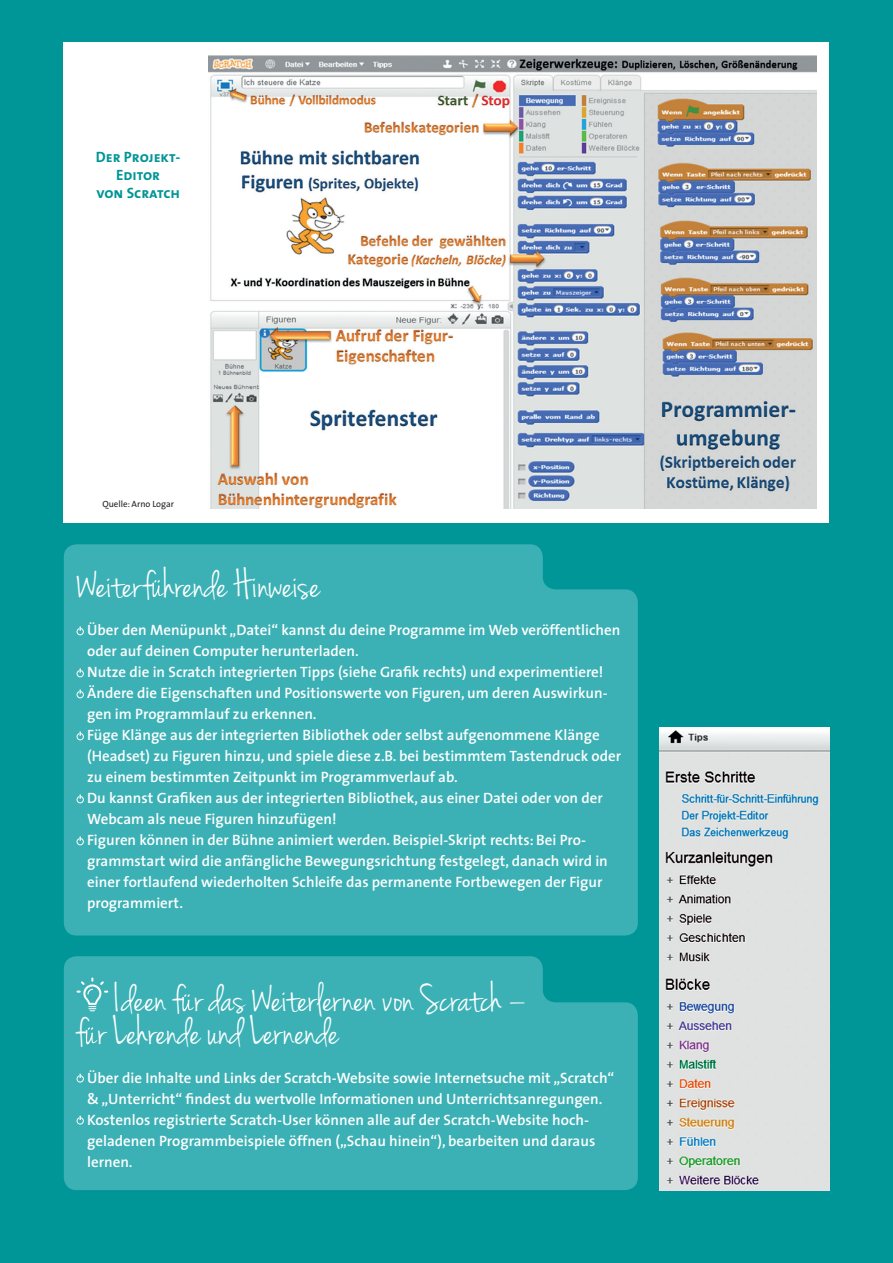
<style>
.page{position:relative;width:893px;height:1263px;background:#009597}
.page>*{position:absolute;margin:0;border:0;box-sizing:border-box;transform-origin:0 0}
.t1{font:42px/33px "Jenna Sue";color:#fff}
.t2{font:600 15px/21px "The Sans";color:#fff}
.t3{font:15px/18px "The Sans Bold Caps";color:#009597;text-align:center}
.t4{font:9px "The Sans";color:#231f20}
</style>
<div class="page">
<div style="left:64px;top:956px;width:574px;height:234px;background:#3bb1b5"></div>
<svg style="left:77px;top:977px;width:31px;height:34px"></svg>
<svg style="left:182px;top:994px;width:12px;height:17px"></svg>
<svg style="left:86px;top:1027px;width:11px;height:17px"></svg>
<svg style="left:77px;top:1074px;width:7px;height:8px"></svg>
<svg style="left:77px;top:1116px;width:7px;height:8px"></svg>
<div style="left:64px;top:43px;width:765px;height:480px;background:#fff"></div>
<img style="left:208px;top:55px;width:609px;height:454px">
<div style="left:64px;top:544px;width:574px;height:391px;background:#3bb1b5"></div>
<svg style="left:152px;top:580px;width:12px;height:17px"></svg>
<svg style="left:77px;top:626px;width:7px;height:9px"></svg>
<svg style="left:77px;top:668px;width:7px;height:9px"></svg>
<svg style="left:77px;top:689px;width:7px;height:9px"></svg>
<svg style="left:77px;top:731px;width:7px;height:9px"></svg>
<svg style="left:77px;top:794px;width:7px;height:9px"></svg>
<svg style="left:77px;top:836px;width:7px;height:9px"></svg>
<img style="left:659px;top:727px;width:170px;height:463px">
<p class="t3" style="left:96px;top:147px;width:86px">Der Projekt-<br>Editor<br>von Scratch</p>
<p class="t4" style="left:102px;top:497px;width:73px">Quelle: Arno Logar</p>
<h1 class="t1" style="left:77px;top:570px;width:245px">Weiterf hrende Hinweise</h1>
<p class="t2" style="left:87px;top:619px;width:536px">Über den Menüpunkt „Datei“ kannst du deine Programme im Web veröffentlichen oder auf deinen Computer herunterladen.<br>Nutze die in Scratch integrierten Tipps (siehe Grafik rechts) und experimentiere!<br>Ändere die Eigenschaften und Positionswerte von Figuren, um deren Auswirkun&shy;gen im Programmlauf zu erkennen.<br>Füge Klänge aus der integrierten Bibliothek oder selbst aufgenommene Klänge (Headset) zu Figuren hinzu, und spiele diese z.B. bei bestimmtem Tastendruck oder zu einem bestimmten Zeitpunkt im Programmverlauf ab.<br>Du kannst Grafiken aus der integrierten Bibliothek, aus einer Datei oder von der Webcam als neue Figuren hinzufügen!<br>Figuren können in der Bühne animiert werden. Beispiel-Skript rechts: Bei Pro&shy;grammstart wird die anfängliche Bewegungsrichtung festgelegt, danach wird in einer fortlaufend wiederholten Schleife das permanente Fortbewegen der Figur programmiert.</p>
<h1 class="t1" style="left:77px;top:985px;width:451px;text-indent:38px">Ideen f r das Weiterlernen von Scratch – f r Lehrende und Lernende</h1>
<p class="t2" style="left:87px;top:1066px;width:529px">Über die Inhalte und Links der Scratch-Website sowie Internetsuche mit „Scratch“ &amp; „Unterricht“ findest du wertvolle Informationen und Unterrichtsanregungen.<br>Kostenlos registrierte Scratch-User können alle auf der Scratch-Website hoch&shy;geladenen Programmbeispiele öffnen („Schau hinein“), bearbeiten und daraus lernen.</p>
</div>
